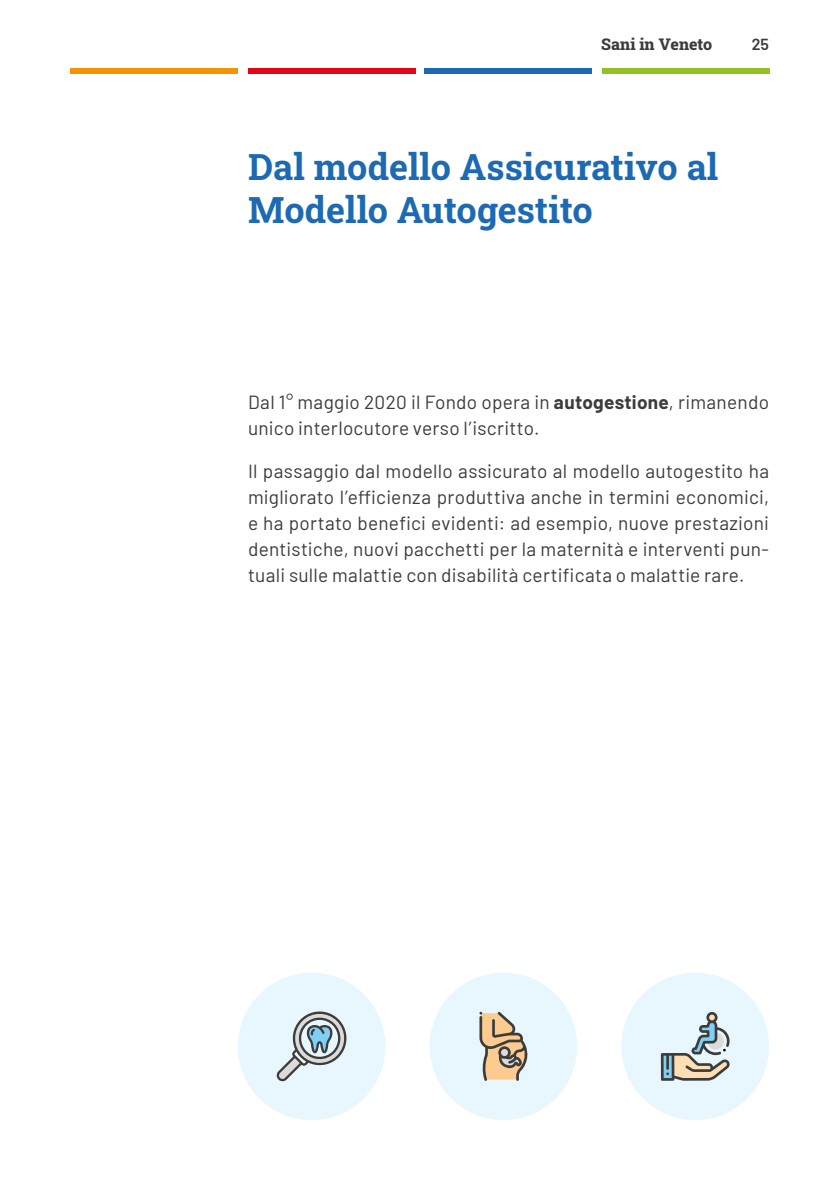
<style>
.page{position:relative;width:840px;height:1191px;background:#fff}
.page>*{position:absolute;margin:0;border:0;box-sizing:border-box;transform-origin:0 0}
.t1{font:700 36px/43.2px "Roboto Slab";color:#1d6ab3}
.t2{font:19px/26px "Barlow";letter-spacing:.015em;color:#3c3c3b}
.t3{font:800 16px "Roboto Slab";color:#3c3c3b}
.t4{font:600 16px "Barlow";color:#3c3c3b}
.s1{font-weight:700}
</style>
<div class="page">
<div style="left:71px;top:68px;width:167px;height:6px;background:#f39405"></div>
<div style="left:248px;top:68px;width:167px;height:6px;background:#e3061b"></div>
<div style="left:424px;top:68px;width:167px;height:6px;background:#1d6ab3"></div>
<div style="left:601px;top:68px;width:167px;height:6px;background:#94c122"></div>
<div style="left:238px;top:972px;width:147px;height:148px;background:#e8f6fe;border-radius:50%"></div>
<svg style="left:276px;top:1011px;width:70px;height:70px"></svg>
<div style="left:621px;top:972px;width:147px;height:148px;background:#e8f6fe;border-radius:50%"></div>
<svg style="left:660px;top:1012px;width:69px;height:68px"></svg>
<div style="left:429px;top:972px;width:148px;height:148px;background:#e8f6fe;border-radius:50%"></div>
<svg style="left:479px;top:1011px;width:48px;height:70px"></svg>
<p class="t3" style="left:601px;top:33px;width:112px">Sani in Veneto</p>
<p class="t4" style="left:751px;top:32px;width:19px">25</p>
<h1 class="t1" style="left:248px;top:144px;width:471px">Dal modello Assicurativo al<br>Modello Autogestito</h1>
<p class="t2" style="left:248px;top:387px;width:522px">Dal 1° maggio 2020 il Fondo opera in <span class="s1">autogestione</span>, rimanendo unico interlocutore verso l’iscritto.</p>
<p class="t2" style="left:248px;top:456px;width:522px;text-align:justify">Il passaggio dal modello assicurato al modello autogestito ha migliorato l’efficienza produttiva anche in termini economici, e ha portato benefici evidenti: ad esempio, nuove prestazioni dentistiche, nuovi pacchetti per la maternità e interventi pun&shy;tuali sulle malattie con disabilità certificata o malattie rare.</p>
</div>
